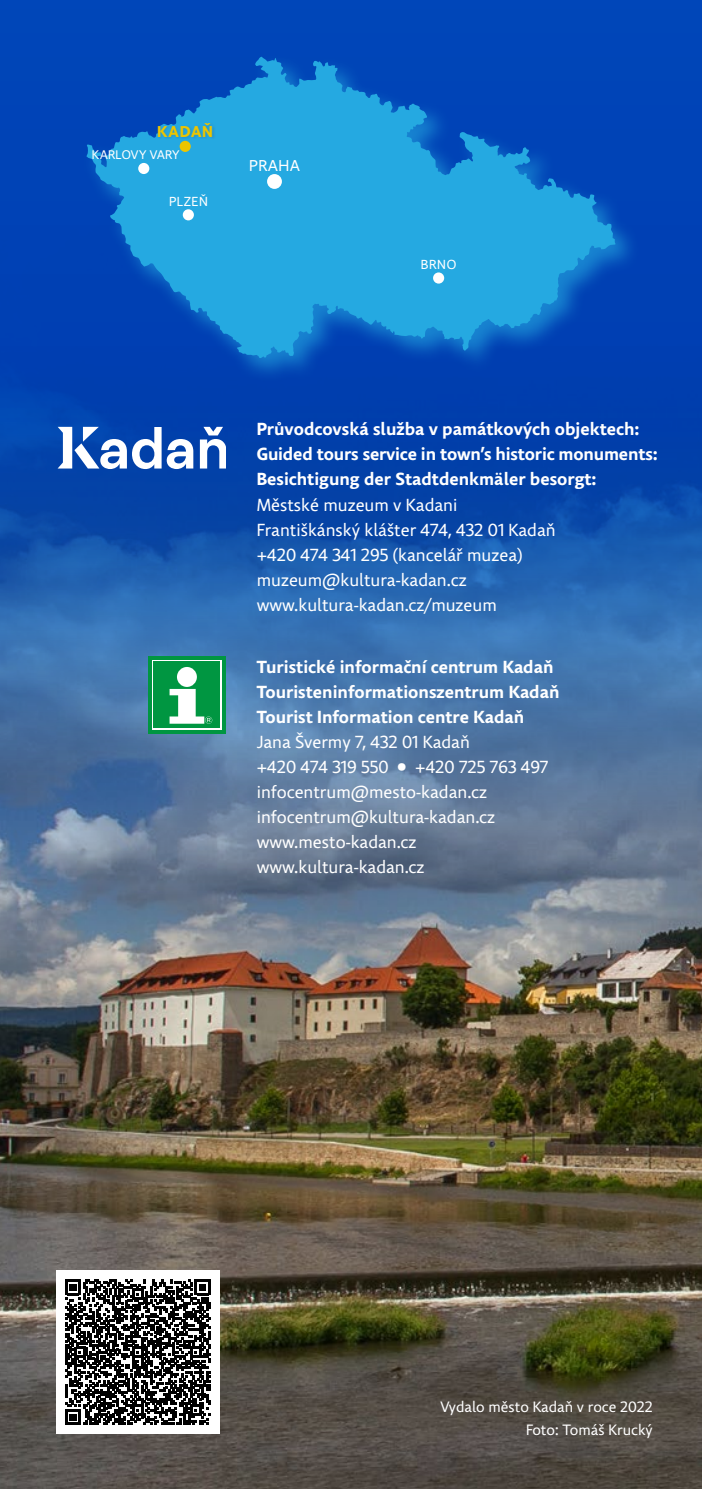
<style>
.page{position:relative;width:702px;height:1489px;background:#fff}
.page>*{position:absolute;margin:0;border:0;box-sizing:border-box;transform-origin:0 0}
.t1{font:17.5px/25px "Comenia Sans";color:#fff}
.t2{font:700 17.5px/25px "Comenia Sans";color:#fff}
.t3{font:15.75px "Comenia Sans";letter-spacing:.05em;color:#fff}
.t4{font:700 15.75px "Comenia Sans";letter-spacing:.05em;color:#edc500}
.t5{font:15px/22.5px "Comenia Sans";color:#fff;text-align:right}
.t6{font:13px "Comenia Sans";letter-spacing:.05em;color:#fff}
.t7{font:12.5px "Comenia Sans";letter-spacing:.03em;color:#fff}
</style>
<div class="page">
<img style="left:0;top:0;width:702px;height:1488px">
<div style="left:82px;top:52px;width:559px;height:331px;background:#003fb1"></div>
<svg style="left:86px;top:56px;width:530px;height:302px;fill:#25a9e1"></svg>
<div style="left:183px;top:209px;width:11px;height:11px;background:#fff;border-radius:50%"></div>
<div style="left:138px;top:163px;width:11px;height:11px;background:#fff;border-radius:50%"></div>
<div style="left:267px;top:174px;width:15px;height:15px;background:#fff;border-radius:50%"></div>
<div style="left:433px;top:272px;width:11px;height:11px;background:#fff;border-radius:50%"></div>
<div style="left:158px;top:123px;width:57px;height:16px;background:#259fd7"></div>
<div style="left:180px;top:141px;width:11px;height:11px;background:#edc500;border-radius:50%"></div>
<div style="left:148px;top:656px;width:78px;height:77px;background:#009641"></div>
<div style="left:152px;top:660px;width:70px;height:69px;background:linear-gradient(to bottom,#fff,#fff)"></div>
<div style="left:154px;top:661px;width:66px;height:67px;background:#009641"></div>
<div style="left:177px;top:667px;width:20px;height:20px;background:#fff;border-radius:50%"></div>
<svg style="left:169px;top:689px;width:43px;height:34px"></svg>
<div style="left:56px;top:1270px;width:163px;height:163px;background:#fff"></div>
<svg style="left:65px;top:1279px;width:145px;height:145px"></svg>
<svg style="left:200px;top:427px;width:26px;height:41px"></svg>
<svg style="left:58px;top:427px;width:135px;height:42px"></svg>
<p class="t4" style="left:157px;top:121px;width:57px">KADAŇ</p>
<p class="t7" style="left:92px;top:146px;width:89px">KARLOVY VARY</p>
<p class="t6" style="left:169px;top:193px;width:40px">PLZEŇ</p>
<p class="t3" style="left:249px;top:155px;width:52px">PRAHA</p>
<p class="t6" style="left:421px;top:257px;width:37px">BRNO</p>
<p class="t2" style="left:257px;top:417px;width:402px">Průvodcovská služba v památkových objektech:<br>Guided tours service in town’s historic monuments:<br>Besichtigung der Stadtdenkmäler besorgt:</p>
<p class="t1" style="left:257px;top:492px;width:300px">Městské muzeum v Kadani<br>Františkánský klášter 474, 432 01 Kadaň +420 474 341 295 (kancelář muzea) muzeum@kultura-kadan.cz www.kultura-kadan.cz/muzeum</p>
<p class="t2" style="left:257px;top:655px;width:304px">Turistické informační centrum Kadaň<br>Touristeninformationszentrum Kadaň<br>Tourist Information centre Kadaň</p>
<p class="t1" style="left:257px;top:730px;width:293px">Jana Švermy 7, 432 01 Kadaň<br>+420 474 319 550 • +420 725 763 497 infocentrum@mesto-kadan.cz infocentrum@kultura-kadan.cz www.mesto-kadan.cz www.kultura-kadan.cz</p>
<p class="t5" style="left:440px;top:1396px;width:214px">Vydalo město Kadaň v roce 2022<br>Foto: Tomáš Krucký</p>
</div>
